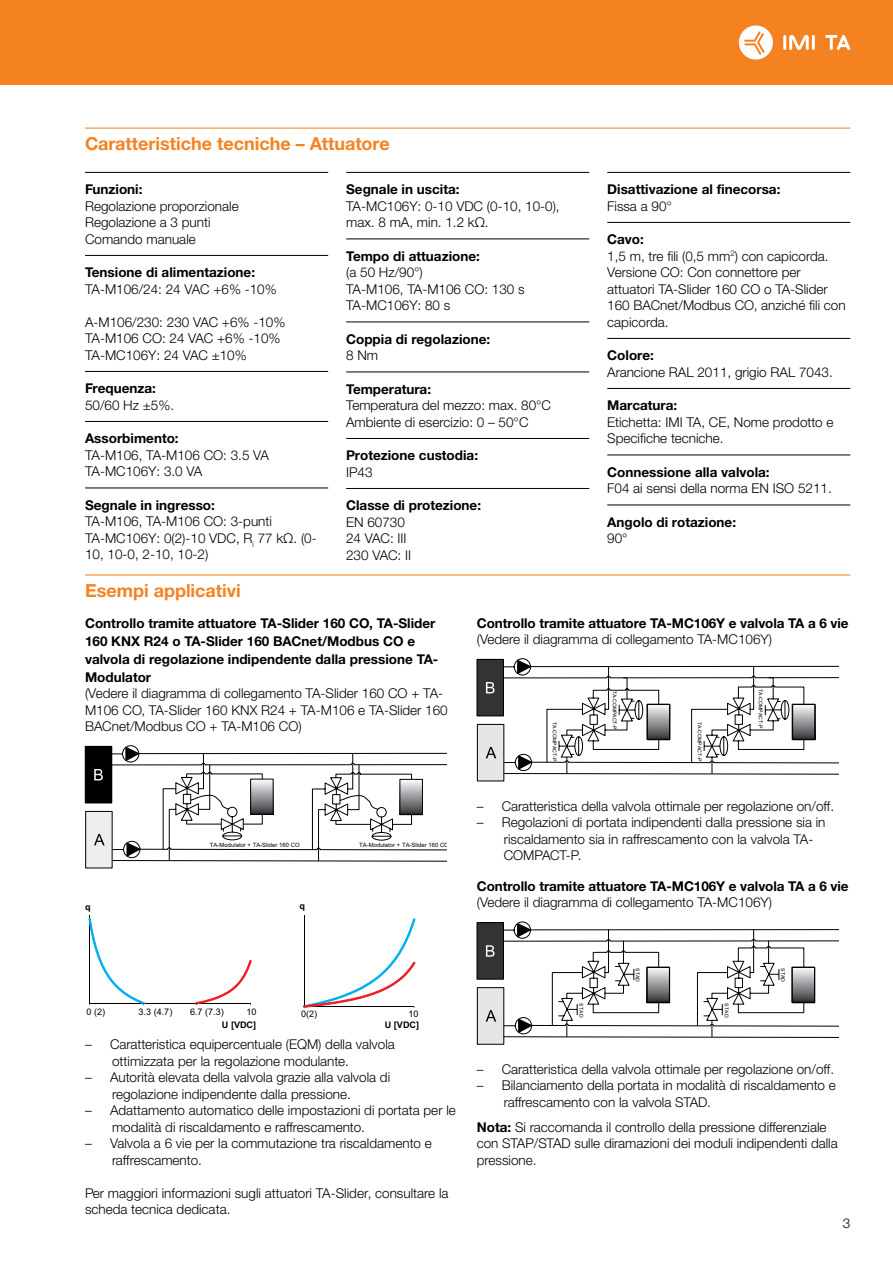
<style>
.page{position:relative;width:893px;height:1263px;background:#fff}
.page>*{position:absolute;margin:0;border:0;box-sizing:border-box;transform-origin:0 0}
.t1{font:700 18px "Helvetica Neue LTW1 G";color:#f58220}
.t2{font:300 13.5px/16.5px "Helvetica Neue LTW1 G";color:#000}
.t3{font:700 13.5px/18px "Helvetica Neue LTW1 G";color:#000}
.t4{font:9px "Arial";color:#000}
.t5{font:700 9px "Arial";color:#000}
.t6{font:5.85px "Arial";letter-spacing:.005em;color:#000}
.t7{font:5.1px "Arial";color:#000}
.s1{font-weight:700}
</style>
<div class="page">
<div style="left:0;top:0;width:893px;height:85px;background:#f58220"></div>
<hr style="left:783px;top:35px;width:3px;height:15px;background:#fff">
<hr style="left:812px;top:35px;width:3px;height:15px;background:#fff">
<svg style="left:789px;top:35px;width:20px;height:15px"></svg>
<svg style="left:825px;top:35px;width:25px;height:15px"></svg>
<svg style="left:739px;top:25px;width:34px;height:35px"></svg>
<hr style="left:85px;top:128px;width:765px;height:1px;background:#f58220">
<hr style="left:85px;top:172px;width:243px;height:1px;background:#000">
<hr style="left:85px;top:255px;width:243px;height:1px;background:#000">
<hr style="left:85px;top:371px;width:243px;height:1px;background:#000">
<hr style="left:85px;top:421px;width:243px;height:1px;background:#000">
<hr style="left:85px;top:488px;width:243px;height:1px;background:#000">
<hr style="left:346px;top:172px;width:243px;height:1px;background:#000">
<hr style="left:346px;top:239px;width:243px;height:1px;background:#000">
<hr style="left:346px;top:322px;width:243px;height:1px;background:#000">
<hr style="left:346px;top:372px;width:243px;height:1px;background:#000">
<hr style="left:346px;top:438px;width:243px;height:1px;background:#000">
<hr style="left:346px;top:488px;width:243px;height:1px;background:#000">
<hr style="left:607px;top:172px;width:243px;height:1px;background:#000">
<hr style="left:607px;top:222px;width:243px;height:1px;background:#000">
<hr style="left:607px;top:338px;width:243px;height:1px;background:#000">
<hr style="left:607px;top:388px;width:243px;height:1px;background:#000">
<hr style="left:607px;top:455px;width:243px;height:1px;background:#000">
<hr style="left:607px;top:505px;width:243px;height:1px;background:#000">
<hr style="left:85px;top:574px;width:765px;height:1px;background:#f58220">
<div style="left:86px;top:811px;width:26px;height:57px;background:#edeeee"></div>
<div style="left:85px;top:811px;width:27px;height:57px;border:1px solid #000"></div>
<div style="left:85px;top:746px;width:27px;height:57px;background:#000"></div>
<svg style="left:94px;top:834px;width:11px;height:11px"></svg>
<svg style="left:94px;top:769px;width:9px;height:11px"></svg>
<svg style="left:111px;top:745px;width:335px;height:117px"></svg>
<hr style="left:304px;top:915px;width:1px;height:91px;background:#000">
<svg style="left:303px;top:918px;width:113px;height:91px"></svg>
<hr style="left:89px;top:915px;width:1px;height:88px;background:#000">
<hr style="left:90px;top:1003px;width:160px;height:1px;background:#000">
<svg style="left:88px;top:918px;width:57px;height:87px"></svg>
<svg style="left:195px;top:960px;width:56px;height:45px"></svg>
<div style="left:477px;top:724px;width:27px;height:57px;background:#e6e6e6"></div>
<div style="left:477px;top:724px;width:27px;height:57px;border:1px solid #000"></div>
<div style="left:477px;top:659px;width:26px;height:57px;background:#333"></div>
<div style="left:477px;top:659px;width:27px;height:57px;border:1px solid #000"></div>
<svg style="left:486px;top:747px;width:10px;height:11px"></svg>
<svg style="left:486px;top:682px;width:8px;height:11px"></svg>
<svg style="left:503px;top:658px;width:335px;height:117px"></svg>
<div style="left:477px;top:988px;width:27px;height:56px;background:#e6e6e6"></div>
<div style="left:477px;top:987px;width:27px;height:57px;border:1px solid #000"></div>
<div style="left:477px;top:922px;width:26px;height:57px;background:#333"></div>
<div style="left:477px;top:922px;width:27px;height:57px;border:1px solid #000"></div>
<svg style="left:486px;top:1010px;width:10px;height:11px"></svg>
<svg style="left:486px;top:945px;width:8px;height:12px"></svg>
<svg style="left:503px;top:921px;width:335px;height:117px"></svg>
<h1 class="t1" style="left:85px;top:132px;width:306px">Caratteristiche tecniche – Attuatore</h1>
<p class="t3" style="left:85px;top:180px;width:59px">Funzioni:</p>
<p class="t2" style="left:85px;top:197px;width:155px">Regolazione proporzionale<br>Regolazione a 3 punti<br>Comando manuale</p>
<p class="t3" style="left:85px;top:263px;width:172px">Tensione di alimentazione:</p>
<p class="t2" style="left:85px;top:280px;width:193px">TA-M106/24: 24 VAC +6% -10%</p>
<p class="t2" style="left:85px;top:313px;width:202px">A-M106/230: 230 VAC +6% -10%<br>TA-M106 CO: 24 VAC +6% -10%<br>TA-MC106Y: 24 VAC ±10%</p>
<p class="t3" style="left:85px;top:379px;width:72px">Frequenza:</p>
<p class="t2" style="left:85px;top:396px;width:91px">50/60 Hz ±5%.</p>
<p class="t3" style="left:85px;top:429px;width:95px">Assorbimento:</p>
<p class="t2" style="left:85px;top:446px;width:186px">TA-M106, TA-M106 CO: 3.5 VA<br>TA-MC106Y: 3.0 VA</p>
<p class="t3" style="left:85px;top:496px;width:131px">Segnale in ingresso:</p>
<p class="t2" style="left:85px;top:513px;width:233px">TA-M106, TA-M106 CO: 3-punti<br>TA-MC106Y: 0(2)-10 VDC, R<sub>i</sub> 77 kΩ. (0-<br>10, 10-0, 2-10, 10-2)</p>
<p class="t3" style="left:346px;top:180px;width:115px">Segnale in uscita:</p>
<p class="t2" style="left:346px;top:197px;width:215px">TA-MC106Y: 0-10 VDC (0-10, 10-0), max. 8 mA, min. 1.2 kΩ.</p>
<p class="t3" style="left:346px;top:247px;width:135px">Tempo di attuazione:</p>
<p class="t2" style="left:346px;top:264px;width:180px">(a 50 Hz/90°)<br>TA-M106, TA-M106 CO: 130 s<br>TA-MC106Y: 80 s</p>
<p class="t3" style="left:346px;top:330px;width:146px">Coppia di regolazione:</p>
<p class="t2" style="left:346px;top:347px;width:34px">8 Nm</p>
<p class="t3" style="left:346px;top:380px;width:86px">Temperatura:</p>
<p class="t2" style="left:346px;top:397px;width:206px">Temperatura del mezzo: max. 80°C<br>Ambiente di esercizio: 0 – 50°C</p>
<p class="t3" style="left:346px;top:446px;width:133px">Protezione custodia:</p>
<p class="t2" style="left:346px;top:463px;width:28px">IP43</p>
<p class="t3" style="left:346px;top:496px;width:136px">Classe di protezione:</p>
<p class="t2" style="left:346px;top:513px;width:66px">EN 60730<br>24 VAC: III<br>230 VAC: II</p>
<p class="t3" style="left:607px;top:180px;width:175px">Disattivazione al finecorsa:</p>
<p class="t2" style="left:607px;top:197px;width:66px">Fissa a 90°</p>
<p class="t2" style="left:607px;top:231px;width:240px"><span class="s1">Cavo:<br></span>1,5 m, tre fili (0,5 mm<sup>2</sup>) con capicorda.<br>Versione CO: Con connettore per attuatori TA-Slider 160 CO o TA-Slider<br>160 BACnet/Modbus CO, anziché fili con capicorda.</p>
<p class="t3" style="left:607px;top:346px;width:48px">Colore:</p>
<p class="t2" style="left:607px;top:363px;width:227px">Arancione RAL 2011, grigio RAL 7043.</p>
<p class="t3" style="left:607px;top:396px;width:71px">Marcatura:</p>
<p class="t2" style="left:607px;top:413px;width:228px">Etichetta: IMI TA, CE, Nome prodotto e<br>Specifiche tecniche.</p>
<p class="t3" style="left:607px;top:463px;width:164px">Connessione alla valvola:</p>
<p class="t2" style="left:607px;top:480px;width:226px">F04 ai sensi della norma EN ISO 5211.</p>
<p class="t3" style="left:607px;top:513px;width:130px">Angolo di rotazione:</p>
<p class="t2" style="left:607px;top:530px;width:22px">90°</p>
<h1 class="t1" style="left:85px;top:579px;width:157px">Esempi applicativi</h1>
<p class="t3" style="left:85px;top:614px;width:355px">Controllo tramite attuatore TA-Slider 160 CO, TA-Slider 160 KNX R24 o TA-Slider 160 BACnet/Modbus CO e valvola di regolazione indipendente dalla pressione TA-Modulator</p>
<p class="t2" style="left:85px;top:685px;width:364px">(Vedere il diagramma di collegamento TA-Slider 160 CO + TA-<br>M106 CO, TA-Slider 160 KNX R24 + TA-M106 e TA-Slider 160<br>BACnet/Modbus CO + TA-M106 CO)</p>
<p class="t5" style="left:85px;top:901px;width:7px">q</p>
<p class="t6" style="left:210px;top:841px;width:91px">TA-Modulator + TA-Slider 160 CO</p>
<p class="t6" style="left:359px;top:841px;width:91px">TA-Modulator + TA-Slider 160 CO</p>
<p class="t5" style="left:300px;top:900px;width:7px">q</p>
<p class="t3" style="left:477px;top:614px;width:373px">Controllo tramite attuatore TA-MC106Y e valvola TA a 6 vie</p>
<p class="t2" style="left:477px;top:631px;width:297px">(Vedere il diagramma di collegamento TA-MC106Y)</p>
<p class="t7" style="left:558px;top:722px;width:41px;rotate:90deg">TA-COMPACT-P</p>
<p class="t7" style="left:618px;top:691px;width:40px;rotate:90deg">TA-COMPACT-P</p>
<p class="t7" style="left:703px;top:722px;width:41px;rotate:90deg">TA-COMPACT-P</p>
<p class="t7" style="left:764px;top:689px;width:41px;rotate:90deg">TA-COMPACT-P</p>
<p class="t2" style="left:477px;top:797px;width:359px">– Caratteristica della valvola ottimale per regolazione on/off.</p>
<p class="t2" style="left:504px;top:814px;width:323px;text-indent:-27px">– Regolazioni di portata indipendenti dalla pressione sia in riscaldamento sia in raffrescamento con la valvola TA-<br>COMPACT-P.</p>
<p class="t3" style="left:477px;top:877px;width:373px">Controllo tramite attuatore TA-MC106Y e valvola TA a 6 vie</p>
<p class="t2" style="left:477px;top:894px;width:297px">(Vedere il diagramma di collegamento TA-MC106Y)</p>
<p class="t4" style="left:87px;top:1006px;width:20px">0 (2)</p>
<p class="t4" style="left:139px;top:1006px;width:35px">3.3 (4.7)</p>
<p class="t4" style="left:190px;top:1006px;width:35px">6.7 (7.3)</p>
<p class="t4" style="left:246px;top:1006px;width:12px">10</p>
<p class="t5" style="left:222px;top:1018px;width:36px">U [VDC]</p>
<p class="t4" style="left:301px;top:1008px;width:18px">0(2)</p>
<p class="t4" style="left:409px;top:1008px;width:12px">10</p>
<p class="t5" style="left:385px;top:1019px;width:36px">U [VDC]</p>
<p class="t2" style="left:112px;top:1036px;width:284px;text-indent:-27px">– Caratteristica equipercentuale (EQM) della valvola ottimizzata per la regolazione modulante.</p>
<p class="t2" style="left:112px;top:1069px;width:280px;text-indent:-27px">– Autorità elevata della valvola grazie alla valvola di regolazione indipendente dalla pressione.</p>
<p class="t2" style="left:112px;top:1102px;width:345px;text-indent:-27px">– Adattamento automatico delle impostazioni di portata per le modalità di riscaldamento e raffrescamento.</p>
<p class="t2" style="left:112px;top:1135px;width:321px;text-indent:-27px">– Valvola a 6 vie per la commutazione tra riscaldamento e raffrescamento.</p>
<p class="t2" style="left:85px;top:1184px;width:365px">Per maggiori informazioni sugli attuatori TA-Slider, consultare la scheda tecnica dedicata.</p>
<p class="t7" style="left:585px;top:1003px;width:15px;rotate:90deg">STAD</p>
<p class="t7" style="left:641px;top:968px;width:15px;rotate:90deg">STAD</p>
<p class="t7" style="left:730px;top:1003px;width:15px;rotate:90deg">STAD</p>
<p class="t7" style="left:786px;top:968px;width:15px;rotate:90deg">STAD</p>
<p class="t2" style="left:477px;top:1061px;width:359px">– Caratteristica della valvola ottimale per regolazione on/off.</p>
<p class="t2" style="left:504px;top:1077px;width:334px;text-indent:-27px">– Bilanciamento della portata in modalità di riscaldamento e raffrescamento con la valvola STAD.</p>
<p class="t2" style="left:477px;top:1119px;width:362px"><span class="s1">Nota:</span> Si raccomanda il controllo della pressione differenziale con STAP/STAD sulle diramazioni dei moduli indipendenti dalla pressione.</p>
<p class="t2" style="left:843px;top:1215px;width:9px">3</p>
</div>
